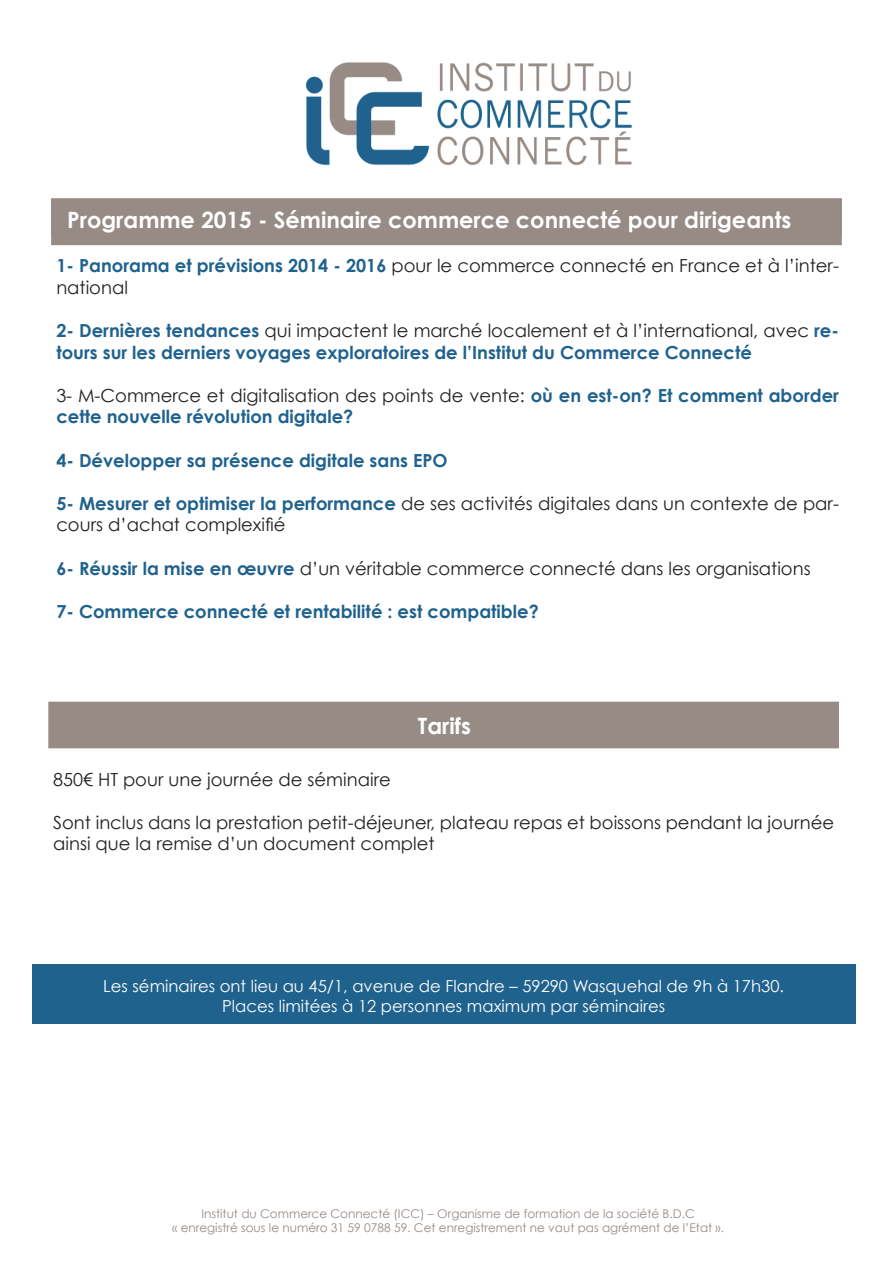
<style>
.page{position:relative;width:893px;height:1263px;background:#fff}
.page>*{position:absolute;margin:0;border:0;box-sizing:border-box;transform-origin:0 0}
.t1{font:700 22.5px "Century Gothic";color:#fff}
.t2{font:18px/21.6px "Century Gothic";color:#231f20}
.t3{font:700 18px/21.6px "Century Gothic";color:#20628e}
.t4{font:16.5px "Century Gothic";color:#fff}
.t5{font:12px "Century Gothic";color:#968b85}
.s1{font-weight:700;color:#20628e}
.s2{font-weight:400;color:#231f20}
</style>
<div class="page">
<div style="left:48px;top:702px;width:791px;height:46px;background:#968b85"></div>
<img style="left:305px;top:62px;width:327px;height:104px">
<div style="left:51px;top:198px;width:791px;height:47px;background:#968b85;border:2px solid #968b85"></div>
<div style="left:32px;top:964px;width:823px;height:59px;background:#20628e"></div>
<p class="t1" style="left:67px;top:205px;width:726px">Programme 2015 - Séminaire commerce connecté pour dirigeants</p>
<p class="t2" style="left:56px;top:255px;width:784px"><span class="s1">1- Panorama et prévisions 2014 - 2016</span> pour le commerce connecté en France et à l’inter&shy;national</p>
<p class="t3" style="left:56px;top:319px;width:784px">2- Dernières tendances <span class="s2">qui impactent le marché localement et à l’international, avec</span> re&shy;tours sur les derniers voyages exploratoires de l’Institut du Commerce Connecté</p>
<p class="t3" style="left:56px;top:384px;width:784px"><span class="s2">3- M-Commerce et digitalisation des points de vente:</span> où en est-on? Et comment aborder cette nouvelle révolution digitale?</p>
<p class="t3" style="left:56px;top:449px;width:393px">4- Développer sa présence digitale sans EPO</p>
<p class="t2" style="left:56px;top:492px;width:784px"><span class="s1">5- Mesurer et optimiser la performance</span> de ses activités digitales dans un contexte de par&shy;cours d’achat complexifié</p>
<p class="t2" style="left:56px;top:557px;width:756px"><span class="s1">6- Réussir la mise en œuvre</span> d’un véritable commerce connecté dans les organisations</p>
<p class="t3" style="left:56px;top:600px;width:484px">7- Commerce connecté et rentabilité : est compatible?</p>
<p class="t1" style="left:418px;top:712px;width:55px">Tarifs</p>
<p class="t2" style="left:53px;top:768px;width:339px">850€ HT pour une journée de séminaire</p>
<p class="t2" style="left:53px;top:811px;width:782px">Sont inclus dans la prestation petit-déjeuner, plateau repas et boissons pendant la journée ainsi que la remise d’un document complet</p>
<p class="t4" style="left:103px;top:976px;width:682px">Les séminaires ont lieu au 45/1, avenue de Flandre – 59290 Wasquehal de 9h à 17h30.</p>
<p class="t4" style="left:222px;top:995px;width:444px">Places limitées à 12 personnes maximum par séminaires</p>
<p class="t5" style="left:201px;top:1206px;width:495px">Institut du Commerce Connecté (ICC) – Organisme de formation de la société B.D.C</p>
<p class="t5" style="left:172px;top:1221px;width:553px">« enregistré sous le numéro 31 59 0788 59. Cet enregistrement ne vaut pas agrément de l’Etat ».</p>
</div>
